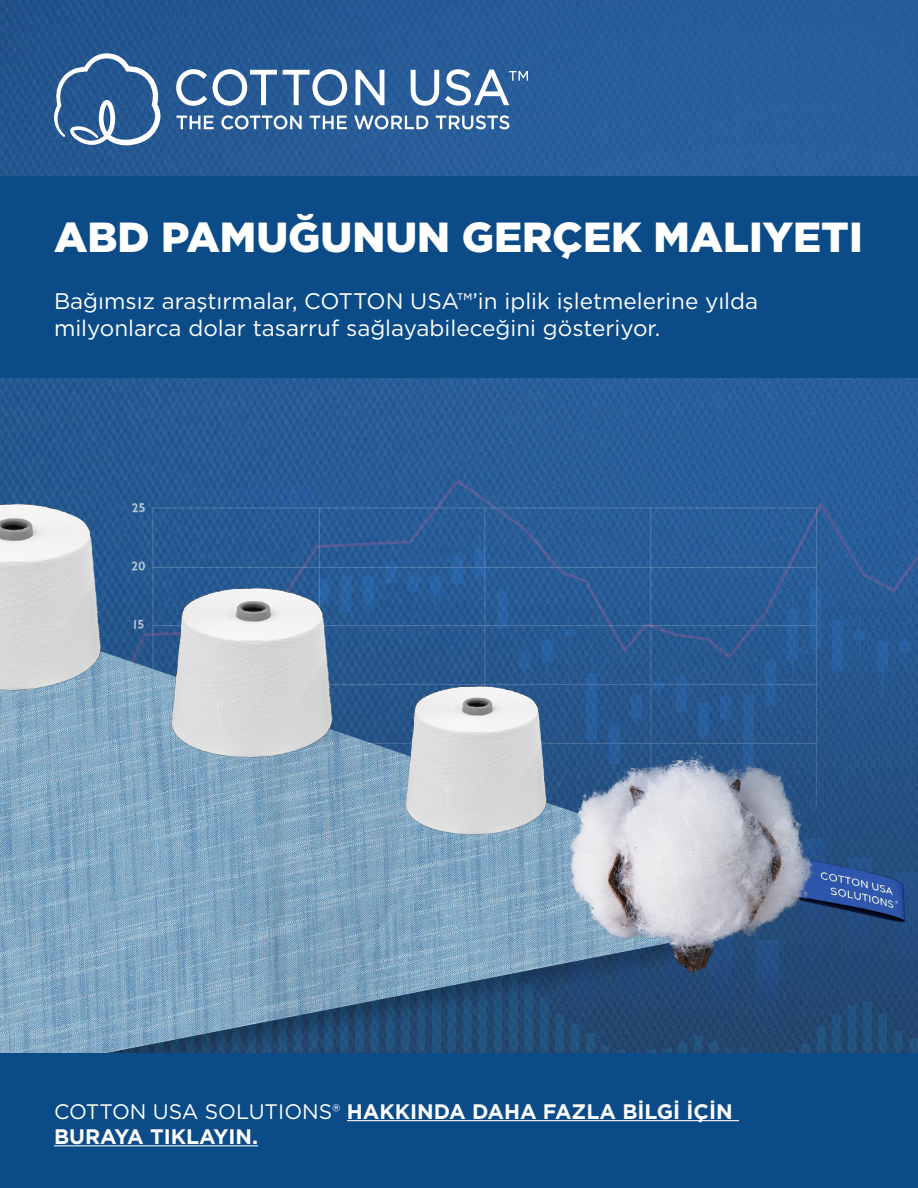
<style>
.page{position:relative;width:918px;height:1188px;background:#285d99}
.page>*{position:absolute;margin:0;border:0;box-sizing:border-box;transform-origin:0 0}
.t1{font:900 42px "Gotham";color:#fff}
.t2{font:22.5px/27px "Gotham";color:#fff}
.t3{font:700 21px/25.2px "Gotham";color:#fff}
.s1{font-weight:400}
</style>
<div class="page">
<img style="left:0;top:442px;width:918px;height:611px">
<div style="left:0;top:176px;width:918px;height:202px;background:#0b4b87"></div>
<div style="left:0;top:1053px;width:918px;height:135px;background:#0b4b87"></div>
<hr style="left:347px;top:1120px;width:392px;height:1px;background:#fff">
<hr style="left:54px;top:1145px;width:204px;height:1px;background:#fff">
<svg style="left:47px;top:53px;width:114px;height:92px"></svg>
<svg style="left:176px;top:69px;width:31px;height:37px"></svg>
<svg style="left:213px;top:69px;width:64px;height:37px"></svg>
<svg style="left:283px;top:69px;width:64px;height:37px"></svg>
<svg style="left:356px;top:70px;width:28px;height:35px"></svg>
<svg style="left:411px;top:70px;width:28px;height:36px"></svg>
<svg style="left:445px;top:69px;width:83px;height:37px"></svg>
<svg style="left:177px;top:116px;width:37px;height:13px"></svg>
<svg style="left:221px;top:115px;width:81px;height:14px"></svg>
<svg style="left:310px;top:116px;width:37px;height:13px"></svg>
<svg style="left:354px;top:115px;width:74px;height:14px"></svg>
<svg style="left:436px;top:115px;width:73px;height:14px"></svg>
<img style="left:397px;top:644px;width:521px;height:409px">
<p class="t1" style="left:54px;top:208px;width:810px">ABD PAMUĞUNUN GERÇEK MALIYETI</p>
<p class="t2" style="left:54px;top:287px;width:706px">Bağımsız araştırmalar, COTTON USA™’in iplik işletmelerine yılda milyonlarca dolar tasarruf sağlayabileceğini gösteriyor.</p>
<p class="t3" style="left:54px;top:1098px;width:680px"><span class="s1">COTTON USA SOLUTIONS®</span> HAKKINDA DAHA FAZLA BİLGİ İÇİN<br>BURAYA TIKLAYIN.</p>
</div>
